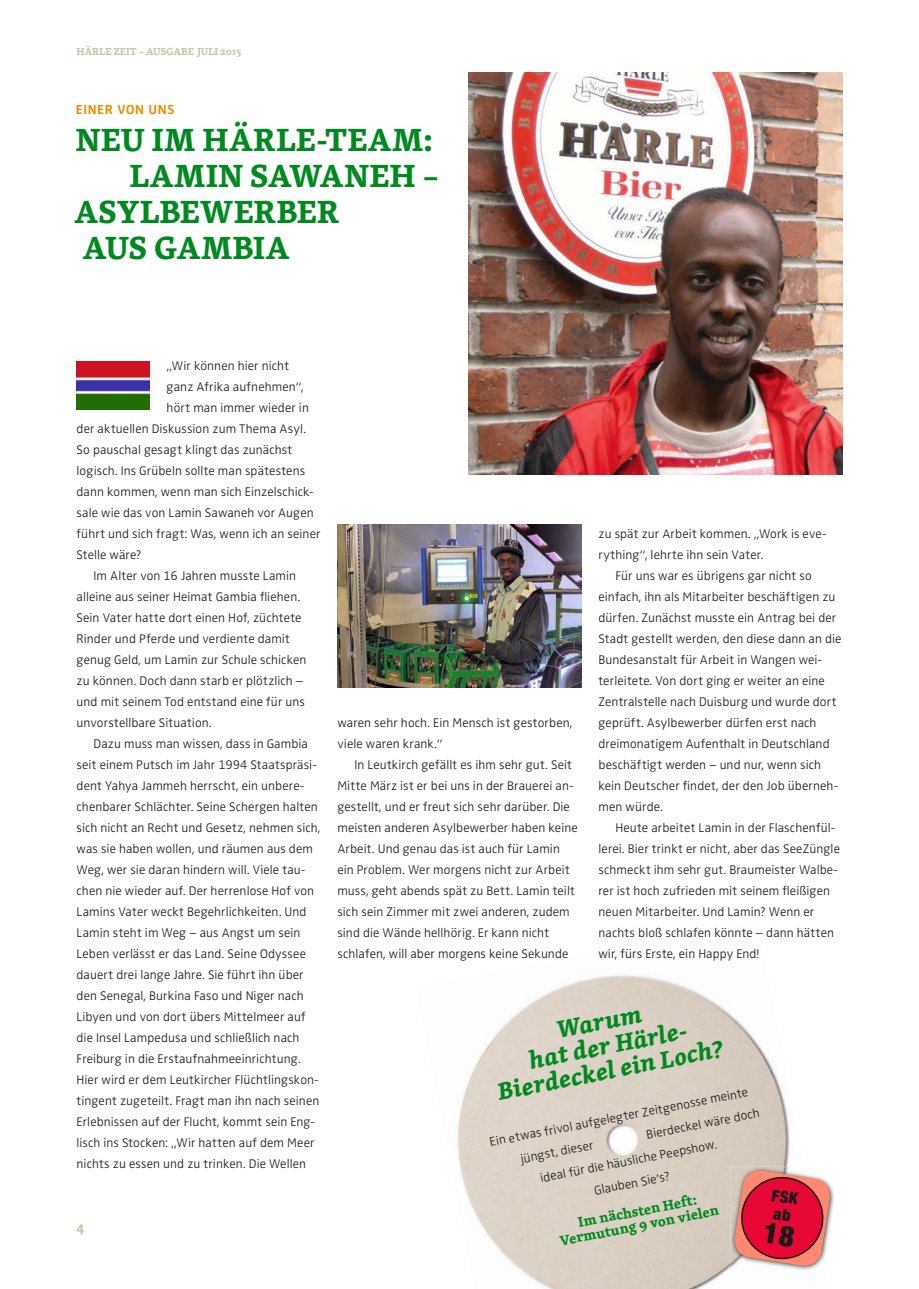
<style>
.page{position:relative;width:919px;height:1289px;background:#fff}
.page>*{position:absolute;margin:0;border:0;box-sizing:border-box;transform-origin:0 0}
.t1{font:700 33px "Skolar Basic";letter-spacing:.02em;color:#00891f}
.t2{font:700 33px "Skolar Basic";letter-spacing:-.005em;color:#00891f}
.t3{font:italic 700 24.75px/24.8px "Skolar Basic";color:#00891f;text-align:center}
.t4{font:900 condensed 16.35px/17.5px "Helvetica Neue LT Std";color:#1b1917}
.t5{font:700 15px "Skolar Basic";color:#c9c5a5}
.t6{font:700 14.4px/14.4px "Skolar Basic";color:#00891f;text-align:center}
.t7{font:700 13.5px "Zwo";letter-spacing:.045em;color:#f18b00}
.t8{font:300 12.9px/21px "Zwo";letter-spacing:.01em;color:#1b1917}
.t9{font:700 10.5px "Skolar Basic";color:#c9c5a5}
</style>
<div class="page">
<img style="left:457px;top:975px;width:333px;height:313px">
<img style="left:832px;top:1188px;width:2px;height:24px">
<img style="left:730px;top:1166px;width:84px;height:105px">
<img style="left:468px;top:72px;width:374px;height:403px">
<img style="left:337px;top:525px;width:244px;height:162px">
<img style="left:77px;top:361px;width:73px;height:49px">
<svg style="left:732px;top:1167px;width:100px;height:101px;background:#df5868"></svg>
<p class="t9" style="left:77px;top:44px;width:166px">HÄRLE ZEIT – AUSGABE JULI 2015</p>
<p class="t7" style="left:76px;top:102px;width:100px">EINER VON UNS</p>
<h1 class="t1" style="left:76px;top:118px;width:359px">NEU IM HÄRLE-TEAM:</h1>
<h1 class="t1" style="left:130px;top:154px;width:310px">LAMIN SAWANEH –</h1>
<h1 class="t1" style="left:75px;top:190px;width:266px">ASYLBEWERBER</h1>
<h1 class="t2" style="left:83px;top:226px;width:208px">AUS GAMBIA</h1>
<p class="t8" style="left:167px;top:355px;width:124px">„Wir können hier nicht</p>
<p class="t8" style="left:167px;top:376px;width:138px">ganz Afrika aufnehmen“,</p>
<p class="t8" style="left:167px;top:397px;width:144px">hört man immer wieder in</p>
<p class="t8" style="left:77px;top:418px;width:231px">der aktuellen Diskussion zum Thema Asyl.</p>
<p class="t8" style="left:77px;top:439px;width:217px">So pauschal gesagt klingt das zunächst</p>
<p class="t8" style="left:77px;top:460px;width:230px">logisch. Ins Grübeln sollte man spätestens</p>
<p class="t8" style="left:77px;top:481px;width:239px">dann kommen, wenn man sich Einzelschick-</p>
<p class="t8" style="left:77px;top:502px;width:238px">sale wie das von Lamin Sawaneh vor Augen</p>
<p class="t8" style="left:77px;top:523px;width:245px">führt und sich fragt: Was, wenn ich an seiner</p>
<p class="t8" style="left:77px;top:544px;width:66px">Stelle wäre?</p>
<p class="t8" style="left:94px;top:565px;width:204px">Im Alter von 16 Jahren musste Lamin</p>
<p class="t8" style="left:77px;top:586px;width:225px">alleine aus seiner Heimat Gambia fliehen.</p>
<p class="t8" style="left:77px;top:607px;width:226px">Sein Vater hatte dort einen Hof, züchtete</p>
<p class="t8" style="left:77px;top:628px;width:215px">Rinder und Pferde und verdiente damit</p>
<p class="t8" style="left:77px;top:649px;width:231px">genug Geld, um Lamin zur Schule schicken</p>
<p class="t8" style="left:77px;top:670px;width:228px">zu können. Doch dann starb er plötzlich –</p>
<p class="t8" style="left:77px;top:691px;width:230px">und mit seinem Tod entstand eine für uns</p>
<p class="t8" style="left:77px;top:712px;width:137px">unvorstellbare Situation.</p>
<p class="t8" style="left:94px;top:733px;width:216px">Dazu muss man wissen, dass in Gambia</p>
<p class="t8" style="left:77px;top:754px;width:242px">seit einem Putsch im Jahr 1994 Staatspräsi-</p>
<p class="t8" style="left:77px;top:775px;width:229px">dent Yahya Jammeh herrscht, ein unbere-</p>
<p class="t8" style="left:77px;top:796px;width:243px">chenbarer Schlächter. Seine Schergen halten</p>
<p class="t8" style="left:77px;top:817px;width:245px">sich nicht an Recht und Gesetz, nehmen sich,</p>
<p class="t8" style="left:77px;top:838px;width:238px">was sie haben wollen, und räumen aus dem</p>
<p class="t8" style="left:77px;top:859px;width:230px">Weg, wer sie daran hindern will. Viele tau-</p>
<p class="t8" style="left:77px;top:880px;width:239px">chen nie wieder auf. Der herrenlose Hof von</p>
<p class="t8" style="left:77px;top:901px;width:231px">Lamins Vater weckt Begehrlichkeiten. Und</p>
<p class="t8" style="left:77px;top:922px;width:225px">Lamin steht im Weg – aus Angst um sein</p>
<p class="t8" style="left:77px;top:943px;width:231px">Leben verlässt er das Land. Seine Odyssee</p>
<p class="t8" style="left:77px;top:964px;width:229px">dauert drei lange Jahre. Sie führt ihn über</p>
<p class="t8" style="left:77px;top:985px;width:228px">den Senegal, Burkina Faso und Niger nach</p>
<p class="t8" style="left:77px;top:1006px;width:230px">Libyen und von dort übers Mittelmeer auf</p>
<p class="t8" style="left:77px;top:1027px;width:224px">die Insel Lampedusa und schließlich nach</p>
<p class="t8" style="left:77px;top:1048px;width:225px">Freiburg in die Erstaufnahmeeinrichtung.</p>
<p class="t8" style="left:77px;top:1069px;width:244px">Hier wird er dem Leutkircher Flüchtlingskon-</p>
<p class="t8" style="left:77px;top:1090px;width:244px">tingent zugeteilt. Fragt man ihn nach seinen</p>
<p class="t8" style="left:77px;top:1111px;width:240px">Erlebnissen auf der Flucht, kommt sein Eng-</p>
<p class="t8" style="left:77px;top:1132px;width:239px">lisch ins Stocken: „Wir hatten auf dem Meer</p>
<p class="t8" style="left:77px;top:1153px;width:231px">nichts zu essen und zu trinken. Die Wellen</p>
<p class="t5" style="left:77px;top:1216px;width:9px">4</p>
<p class="t8" style="left:337px;top:712px;width:236px">waren sehr hoch. Ein Mensch ist gestorben, viele waren krank.“</p>
<p class="t8" style="left:337px;top:754px;width:242px;text-indent:17px">In Leutkirch gefällt es ihm sehr gut. Seit Mitte März ist er bei uns in der Brauerei an&shy;gestellt, und er freut sich sehr darüber. Die meisten anderen Asylbewerber haben keine Arbeit. Und genau das ist auch für Lamin ein Problem. Wer morgens nicht zur Arbeit muss, geht abends spät zu Bett. Lamin teilt sich sein Zimmer mit zwei anderen, zudem sind die Wände hellhörig. Er kann nicht schlafen, will aber morgens keine Sekunde</p>
<p class="t8" style="left:598px;top:523px;width:230px">zu spät zur Arbeit kommen. „Work is eve&shy;rything“, lehrte ihn sein Vater.</p>
<p class="t8" style="left:598px;top:565px;width:244px;text-indent:17px">Für uns war es übrigens gar nicht so einfach, ihn als Mitarbeiter beschäftigen zu dürfen. Zunächst musste ein Antrag bei der Stadt gestellt werden, den diese dann an die Bundesanstalt für Arbeit in Wangen wei&shy;terleitete. Von dort ging er weiter an eine Zentralstelle nach Duisburg und wurde dort geprüft. Asylbewerber dürfen erst nach dreimonatigem Aufenthalt in Deutschland beschäftigt werden – und nur, wenn sich kein Deutscher findet, der den Job überneh&shy;men würde.</p>
<p class="t8" style="left:598px;top:817px;width:243px;text-indent:17px">Heute arbeitet Lamin in der Flaschenfül&shy;lerei. Bier trinkt er nicht, aber das SeeZüngle schmeckt ihm sehr gut. Braumeister Walbe&shy;rer ist hoch zufrieden mit seinem fleißigen neuen Mitarbeiter. Und Lamin? Wenn er nachts bloß schlafen könnte – dann hätten wir, fürs Erste, ein Happy End!</p>
<h2 class="t3" style="left:486px;top:1031px;width:230px;rotate:-11deg">Warum<br>hat der Härle-<br>Bierdeckel ein Loch?</h2>
<p class="t8" style="left:514px;top:1125px;width:237px;line-height:22.5px;text-indent:-27px;rotate:-11deg">Ein etwas frivol aufgelegter Zeitgenosse meinte jüngst, dieser</p>
<p class="t8" style="left:644px;top:1124px;width:116px;rotate:-11deg">Bierdeckel wäre doch</p>
<p class="t8" style="left:538px;top:1167px;width:181px;rotate:-11deg">ideal für die häusliche Peepshow.</p>
<p class="t8" style="left:592px;top:1180px;width:78px;rotate:-11deg">Glauben Sie’s?</p>
<p class="t6" style="left:556px;top:1219px;width:161px;rotate:-11deg">Im nächsten Heft:<br>Verm utung 9 von vielen</p>
<p class="t4" style="left:773px;top:1185px;width:28px;rotate:9deg">FSK ab</p>
</div>
